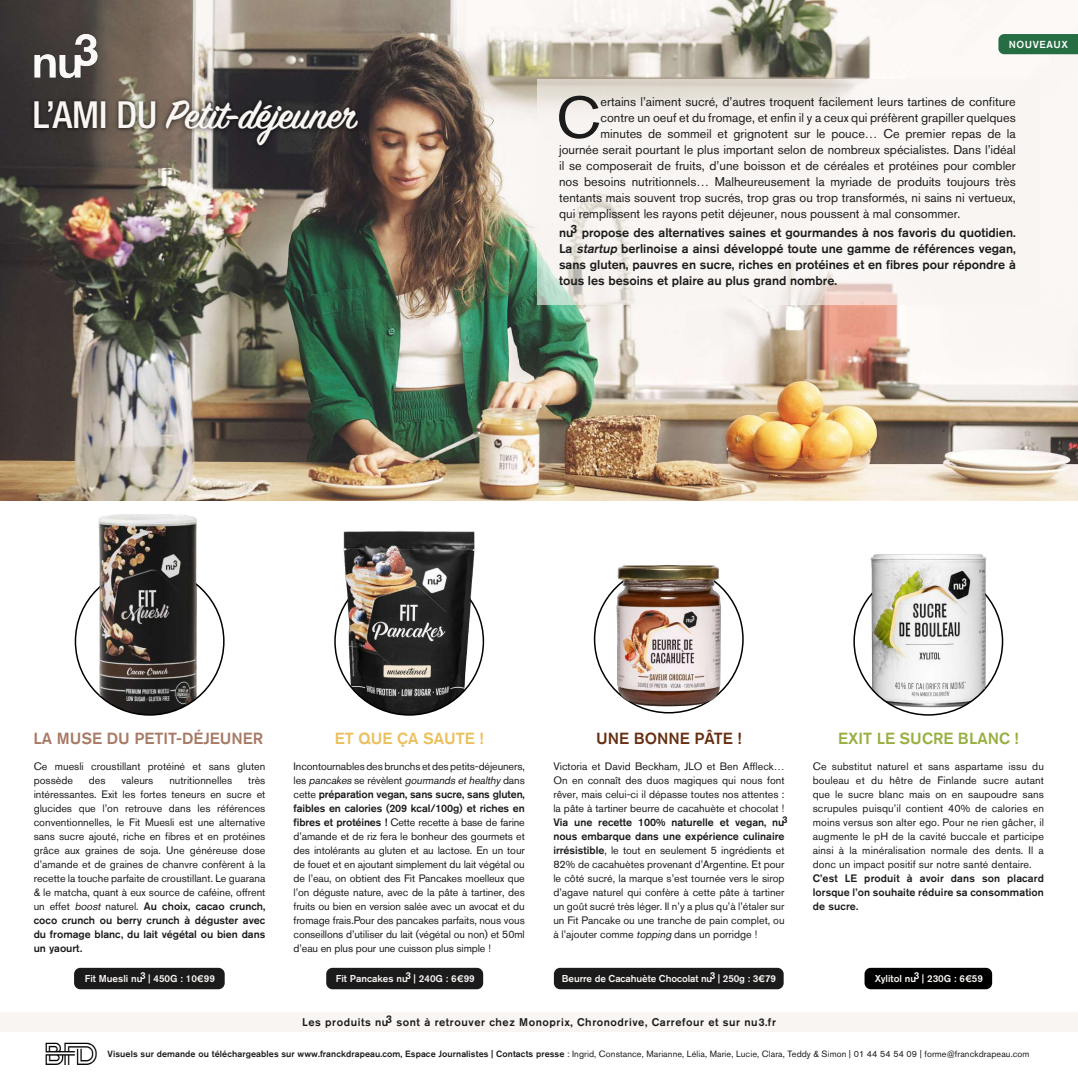
<style>
.page{position:relative;width:1078px;height:1078px;background:#fff}
.page>*{position:absolute;margin:0;border:0;box-sizing:border-box;transform-origin:0 0}
.t1{font:57.9px "Akzidenz Grotesk BQ";color:#1b1b1b}
.t2{font:600 44.3px "Sign Painter House Script";color:#f9f5f3}
.t3{font:500 16px "Akzidenz Grotesk BQ";color:#a87a65}
.t4{font:500 16px "Akzidenz Grotesk BQ";color:#97b041}
.t5{font:500 16px "Akzidenz Grotesk BQ";color:#ebbf5d}
.t6{font:500 16px "Akzidenz Grotesk BQ";color:#673012}
.t7{font:12.6px "Akzidenz Grotesk BQ";color:#1b1b1b}
.t8{font:500 12.6px/16px "Akzidenz Grotesk BQ";color:#1b1b1b;text-align:justify}
.t9{font:500 12px "Akzidenz Grotesk BQ";color:#1b1b1b}
.t10{font:500 11.1px "Akzidenz Grotesk BQ";letter-spacing:.05em;color:#1b1b1b}
.t11{font:10.7px/14px "Akzidenz Grotesk BQ";color:#1b1b1b;text-align:justify}
.t12{font:500 10.7px/14px "Akzidenz Grotesk BQ";letter-spacing:.01em;color:#1b1b1b;text-align:justify}
.t13{font:500 10.1px "Akzidenz Grotesk BQ";letter-spacing:.06em;color:#fff}
.t14{font:500 9.9px "Akzidenz Grotesk BQ";color:#f9f5f3}
.t15{font:500 9.7px "Akzidenz Grotesk BQ";color:#1b1b1b}
.t16{font:9px "Akzidenz Grotesk BQ";letter-spacing:.01em;color:#1b1b1b}
.s1{font-family:"Helvetica Neue LTW1 G";font-weight:500;font-stretch:condensed;font-size:37.3px}
.s2{font-style:italic}
.s3{font-weight:500}
</style>
<div class="page">
<img style="left:357px;top:685px;width:113px;height:29px">
<img style="left:430px;top:531px;width:55px;height:154px">
<img style="left:0;top:0;width:1077px;height:500px">
<div style="left:864px;top:967px;width:127px;height:22px;background:#000;border-radius:6px"></div>
<div style="left:326px;top:967px;width:157px;height:22px;background:#1b1b1b;border-radius:6px"></div>
<div style="left:553px;top:967px;width:230px;height:22px;background:#1b1b1b;border-radius:6px"></div>
<div style="left:74px;top:967px;width:151px;height:22px;background:#1b1b1b;border-radius:6px"></div>
<img style="left:45px;top:1042px;width:52px;height:22px">
<div style="left:0;top:1012px;width:1077px;height:19px;background:#f9f5f3"></div>
<img style="left:98px;top:695px;width:104px;height:19px">
<img style="left:870px;top:688px;width:117px;height:26px">
<img style="left:593px;top:565px;width:151px;height:149px">
<div style="left:30px;top:97px;width:130px;height:36px;background:#000;opacity:.75"></div>
<div style="left:161px;top:96px;width:202px;height:55px;background:#000;opacity:.75"></div>
<div style="left:998px;top:34px;width:79px;height:20px;background:#266d43"></div>
<div style="left:537px;top:79px;width:502px;height:226px;background:#f9f5f3"></div>
<img style="left:0;top:397px;width:430px;height:298px">
<img style="left:21px;top:34px;width:91px;height:59px">
<img style="left:853px;top:554px;width:151px;height:134px">
<h2 class="t2" style="left:33px;top:88px;width:327px"><span class="s1">L’AMI DU</span> Petit-déjeuner</h2>
<p class="t13" style="left:1008px;top:38px;width:61px">NOUVEAUX</p>
<h1 class="t1" style="left:556px;top:83px;width:46px">C</h1>
<p class="t7" style="left:600px;top:94px;width:416px">ertains l’aiment sucré, d’autres troquent facilement leurs tartines de confiture</p>
<p class="t7" style="left:600px;top:110px;width:416px">contre un oeuf et du fromage, et enfin il y a ceux qui préfèrent grapiller quelques</p>
<p class="t7" style="left:600px;top:126px;width:416px">minutes de sommeil et grignotent sur le pouce… Ce premier repas de la</p>
<p class="t7" style="left:559px;top:142px;width:458px">journée serait pourtant le plus important selon de nombreux spécialistes. Dans l’idéal</p>
<p class="t7" style="left:559px;top:158px;width:458px">il se composerait de fruits, d’une boisson et de céréales et protéines pour combler</p>
<p class="t7" style="left:559px;top:174px;width:458px">nos besoins nutritionnels… Malheureusement la myriade de produits toujours très</p>
<p class="t7" style="left:559px;top:190px;width:458px">tentants mais souvent trop sucrés, trop gras ou trop transformés, ni sains ni vertueux,</p>
<p class="t7" style="left:559px;top:206px;width:403px">qui remplissent les rayons petit déjeuner, nous poussent à mal consommer.</p>
<p class="t8" style="left:559px;top:224px;width:458px">nu propose des alternatives saines et gourmandes à nos favoris du quotidien.<br>La <span class="s2">startup</span> berlinoise a ainsi développé toute une gamme de références vegan, sans gluten, pauvres en sucre, riches en protéines et en fibres pour répondre à tous les besoins et plaire au plus grand nombre.</p>
<p class="t9" style="left:570px;top:221px;width:8px">3</p>
<h3 class="t3" style="left:33px;top:728px;width:231px">LA MUSE DU PETIT-DÉJEUNER</h3>
<p class="t11" style="left:34px;top:758px;width:233px">Ce muesli croustillant protéiné et sans gluten possède</p>
<p class="t11" style="left:89px;top:772px;width:18px">des</p>
<p class="t11" style="left:121px;top:772px;width:33px">valeurs</p>
<p class="t11" style="left:169px;top:772px;width:64px">nutritionnelles</p>
<p class="t11" style="left:34px;top:772px;width:233px;text-indent:214px">très intéressantes. Exit les fortes teneurs en sucre et glucides que l’on retrouve dans les références conventionnelles, le Fit Muesli est une alternative sans sucre ajouté, riche en fibres et en protéines grâce aux graines de soja. Une généreuse dose d’amande et de graines de chanvre confèrent à la recette la touche parfaite de croustillant. Le guarana &amp; le matcha, quant à eux source de caféine, offrent un effet <span class="s2">boost</span> naturel. <span class="s3">Au choix, cacao crunch, coco crunch ou berry crunch à déguster avec du fromage blanc, du lait végétal ou bien dans un yaourt.</span></p>
<p class="t14" style="left:85px;top:972px;width:132px">Fit Muesli nu | 450G : 10€99</p>
<p class="t14" style="left:140px;top:969px;width:7px">3</p>
<h3 class="t5" style="left:335px;top:728px;width:150px">ET QUE ÇA SAUTE !</h3>
<h3 class="t6" style="left:596px;top:728px;width:147px">UNE BONNE PÂTE !</h3>
<p class="t11" style="left:293px;top:758px;width:233px">Incontournables des brunchs et des petits-déjeuners, l e s <span class="s2">pancakes</span> s e r é v è l e n t <span class="s2">gourmands ethealthy</span> d a n s cette <span class="s3">préparation vegan, sans sucre, sans gluten, faibles en calories (209 kcal/100g) et riches en fibres et protéines !</span> Cette recette à base de farine d’amande et de riz fera le bonheur des gourmets et des intolérants au gluten et au lactose. En un tour de fouet et en ajoutant simplement du lait végétal ou de l’eau, on obtient des Fit Pancakes moelleux que l’on déguste nature, avec de la pâte à tartiner, des fruits ou bien en version salée avec un avocat et du fromage frais.Pour des pancakes parfaits, nous vous conseillons d’utiliser du lait (végétal ou non) et 50ml d’eau en plus pour une cuisson plus simple !</p>
<h3 class="t4" style="left:837px;top:728px;width:182px">EXIT LE SUCRE BLANC !</h3>
<p class="t11" style="left:812px;top:758px;width:233px">Ce substitut naturel et sans aspartame issu du bouleau et du hêtre de Finlande sucre autant que le sucre blanc mais on en saupoudre sans scrupules puisqu’il contient 40% de calories en moins versus son alter ego. Pour ne rien gâcher, il augmente le pH de la cavité buccale et participe ainsi à la minéralisation normale des dents. Il a donc un impact positif sur notre santé dentaire.</p>
<p class="t12" style="left:812px;top:870px;width:233px">C’est LE produit à avoir dans son placard lorsque l’on souhaite réduire sa consommation de sucre.</p>
<p class="t11" style="left:553px;top:758px;width:233px">Victoria et David Beckham, JLO et Ben Affleck… On en connaît des duos magiques qui nous font rêver, mais celui-ci il dépasse toutes nos attentes : la pâte à tartiner beurre de cacahuète et chocolat !</p>
<p class="t11" style="left:553px;top:814px;width:233px"><span class="s3">Via une recette 100% naturelle et vegan, nu nous embarque dans une expérience culinaire irrésistible</span>, le tout en seulement 5 ingrédients et 82% de cacahuètes provenant d’Argentine. Et pour le côté sucré, la marque s’est tournée vers le sirop d’agave naturel qui confère à cette pâte à tartiner un goût sucré très léger. Il n’y a plus qu’à l’étaler sur un Fit Pancake ou une tranche de pain complet, ou à l’ajouter comme <span class="s2">topping</span> dans un porridge !</p>
<p class="t14" style="left:561px;top:972px;width:216px">Beurre de Cacahuète Chocolat nu | 250g : 3€79</p>
<p class="t15" style="left:782px;top:813px;width:7px">3</p>
<p class="t14" style="left:336px;top:972px;width:140px">Fit Pancakes nu 3 | 240G : 6€99</p>
<p class="t14" style="left:874px;top:972px;width:110px">Xylitol nu 3 | 230G : 6€59</p>
<p class="t14" style="left:709px;top:969px;width:7px">3</p>
<p class="t10" style="left:386px;top:1011px;width:8px">3</p>
<p class="t10" style="left:302px;top:1014px;width:475px">Les produits nu sont à retrouver chez Monoprix, Chronodrive, Carrefour et sur nu3.fr</p>
<p class="t16" style="left:108px;top:1048px;width:923px"><span class="s3">Visuels sur demande ou téléchargeables sur www.franckdrapeau.com, Espace Journalistes | Contacts presse</span> : Ingrid, Constance, Marianne, Lélia, Marie, Lucie, Clara, Teddy &amp; Simon | 01 44 54 54 09 | forme@franckdrapeau.com</p>
</div>
